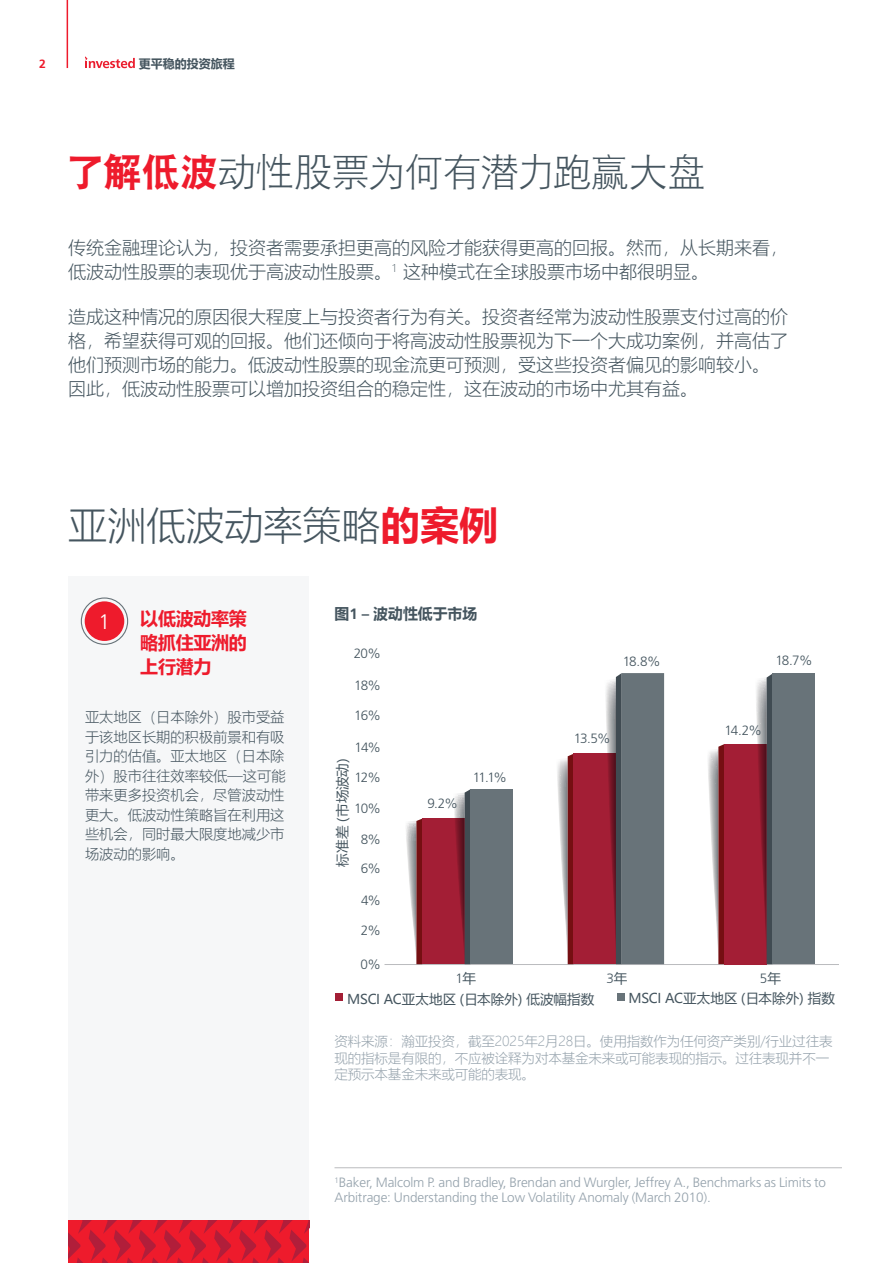
<style>
.page{position:relative;width:893px;height:1263px;background:#fff}
.page>*{position:absolute;margin:0;border:0;box-sizing:border-box;transform-origin:0 0}
.t1{font:39px "DFP Hei W3";letter-spacing:-.04em;color:#45555f}
.t2{font:300 39px "Microsoft Ya Hei";color:#45555f}
.t3{font:300 21px "Frutiger LT Std";color:#fff}
.t4{font:300 18px/24px "Microsoft Ya Hei";color:#45555f}
.t5{font:700 18px/24px "Microsoft Ya Hei";letter-spacing:-.015em;color:#ee1b2c;text-align:justify}
.t6{font:700 15px "Microsoft Ya Hei";color:#45555f}
.t7{font:300 14.25px/19.5px "Microsoft Ya Hei";color:#45555f;text-align:justify}
.t8{font:300 13.5px/15px "Frutiger LT Std";letter-spacing:-.01em;color:#95a2ac}
.t9{font:300 13.5px/16.5px "Microsoft Ya Hei";letter-spacing:-.01em;color:#95a2ac}
.t10{font:300 13.5px "Frutiger LT Std";letter-spacing:-.07em;color:#45555f}
.t11{font:13.5px "Microsoft Ya Hei UI";color:#45555f}
.t12{font:700 12px "Microsoft Ya Hei";color:#45555f}
.t13{font:700 12px "Frutiger LT Std";color:#ee1b2c}
.s1{font-family:"DFP Hei W9";color:#ee1b2c}
.s2{font-weight:700;color:#ee1b2c}
.s3{font-family:"Frutiger LT Std"}
.s4{font-family:"Microsoft Ya Hei UI";font-weight:400}
</style>
<div class="page">
<hr style="left:67px;top:0;width:1px;height:68px;background:#ee1b2c">
<svg style="left:85px;top:56px;width:50px;height:12px"></svg>
<svg style="left:68px;top:1220px;width:241px;height:43px;background:#dc1b2f"></svg>
<hr style="left:384px;top:964px;width:455px;height:1px;background:#babbbe">
<svg style="left:406px;top:819px;width:16px;height:145px"></svg>
<div style="left:422px;top:819px;width:43px;height:145px;background:#a31e35"></div>
<svg style="left:557px;top:754px;width:16px;height:210px"></svg>
<div style="left:573px;top:754px;width:43px;height:210px;background:#a31e35"></div>
<svg style="left:708px;top:744px;width:16px;height:220px"></svg>
<div style="left:724px;top:744px;width:43px;height:220px;background:#a31e35"></div>
<svg style="left:756px;top:674px;width:16px;height:290px"></svg>
<div style="left:772px;top:674px;width:43px;height:290px;background:#687379"></div>
<svg style="left:604px;top:673px;width:18px;height:291px"></svg>
<div style="left:622px;top:673px;width:42px;height:291px;background:#687379"></div>
<svg style="left:453px;top:789px;width:17px;height:175px"></svg>
<div style="left:470px;top:789px;width:43px;height:175px;background:#687379"></div>
<div style="left:336px;top:994px;width:7px;height:7px;background:#a31e35"></div>
<div style="left:617px;top:994px;width:8px;height:7px;background:#687379"></div>
<div style="left:85px;top:601px;width:39px;height:40px;background:#ee1b2c;border-radius:50%"></div>
<div style="left:81px;top:597px;width:47px;height:48px;border:1px solid #687379;border-radius:50%"></div>
<hr style="left:334px;top:1167px;width:508px;height:1px;background:#babbbe">
<p class="t13" style="left:39px;top:57px;width:8px">2</p>
<p class="t12" style="left:139px;top:55px;width:97px">更平稳的投资旅程</p>
<h1 class="t1" style="left:66px;top:151px;width:642px"><span class="s1">了解低波</span>动性股票为何有潜力跑赢大盘</h1>
<p class="t4" style="left:68px;top:235px;width:722px">传统金融理论认为，投资者需要承担更高的风险才能获得更高的回报。然而，从长期来看，低波动性股票的表现优于高波动性股票。<sup>1</sup> 这种模式在全球股票市场中都很明显。</p>
<p class="t4" style="left:68px;top:304px;width:721px">造成这种情况的原因很大程度上与投资者行为有关。投资者经常为波动性股票支付过高的价格，希望获得可观的回报。他们还倾向于将高波动性股票视为下一个大成功案例，并高估了他们预测市场的能力。低波动性股票的现金流更可预测，受这些投资者偏见的影响较小。因此，低波动性股票可以增加投资组合的稳定性，这在波动的市场中尤其有益。</p>
<h1 class="t2" style="left:68px;top:499px;width:432px">亚洲低波动率策略<span class="s2">的案例</span></h1>
<p class="t3" style="left:99px;top:609px;width:13px">1</p>
<p class="t5" style="left:140px;top:605px;width:108px">以低波动率策略抓住亚洲的上行潜力</p>
<p class="t7" style="left:85px;top:707px;width:202px">亚太地区（日本除外）股市受益于该地区长期的积极前景和有吸引力的估值。亚太地区（日本除外）股市往往效率较低—这可能带来更多投资机会，尽管波动性更大。低波动性策略旨在利用这些机会，同时最大限度地减少市场波动的影响。</p>
<p class="t6" style="left:334px;top:604px;width:144px">图<span class="s3">1 –</span> 波动性低于市场</p>
<p class="t10" style="left:354px;top:645px;width:29px">20%</p>
<p class="t10" style="left:354px;top:677px;width:28px">18%</p>
<p class="t10" style="left:354px;top:707px;width:28px">16%</p>
<p class="t10" style="left:355px;top:739px;width:28px">14%</p>
<p class="t11" style="left:333px;top:867px;width:118px;rotate:-90deg">标准差（市场波动）</p>
<p class="t10" style="left:355px;top:770px;width:28px">12%</p>
<p class="t10" style="left:354px;top:800px;width:29px">10%</p>
<p class="t10" style="left:361px;top:832px;width:22px">8%</p>
<p class="t10" style="left:361px;top:861px;width:22px">6%</p>
<p class="t10" style="left:361px;top:892px;width:22px">4%</p>
<p class="t10" style="left:361px;top:923px;width:22px">2%</p>
<p class="t10" style="left:361px;top:956px;width:22px">0%</p>
<p class="t10" style="left:427px;top:796px;width:32px">9.2%</p>
<p class="t10" style="left:473px;top:770px;width:36px">11.1%</p>
<p class="t10" style="left:623px;top:653px;width:39px">18.8%</p>
<p class="t10" style="left:775px;top:653px;width:39px">18.7%</p>
<p class="t10" style="left:574px;top:731px;width:38px">13.5%</p>
<p class="t10" style="left:724px;top:723px;width:39px">14.2%</p>
<p class="t10" style="left:456px;top:971px;width:22px">1<span class="s4">年</span></p>
<p class="t10" style="left:606px;top:971px;width:22px">3<span class="s4">年</span></p>
<p class="t10" style="left:760px;top:971px;width:23px">5<span class="s4">年</span></p>
<p class="t11" style="left:347px;top:990px;width:249px">MSCI AC亚太地区（日本除外）低波幅指数</p>
<p class="t11" style="left:628px;top:989px;width:208px">MSCI AC亚太地区（日本除外）指数</p>
<p class="t9" style="left:334px;top:1033px;width:499px">资料来源：瀚亚投资，截至2025年2月28日。使用指数作为任何资产类别/行业过往表现的指标是有限的，不应被诠释为对本基金未来或可能表现的指示。过往表现并不一定预示本基金未来或可能的表现。</p>
<p class="t8" style="left:334px;top:1175px;width:493px"><sup>1</sup>Baker, Malcolm P. and Bradley, Brendan and Wurgler, Jeffrey A., Benchmarks as Limits to<br>Arbitrage: Understanding the Low Volatility Anomaly (March 2010).</p>
</div>
